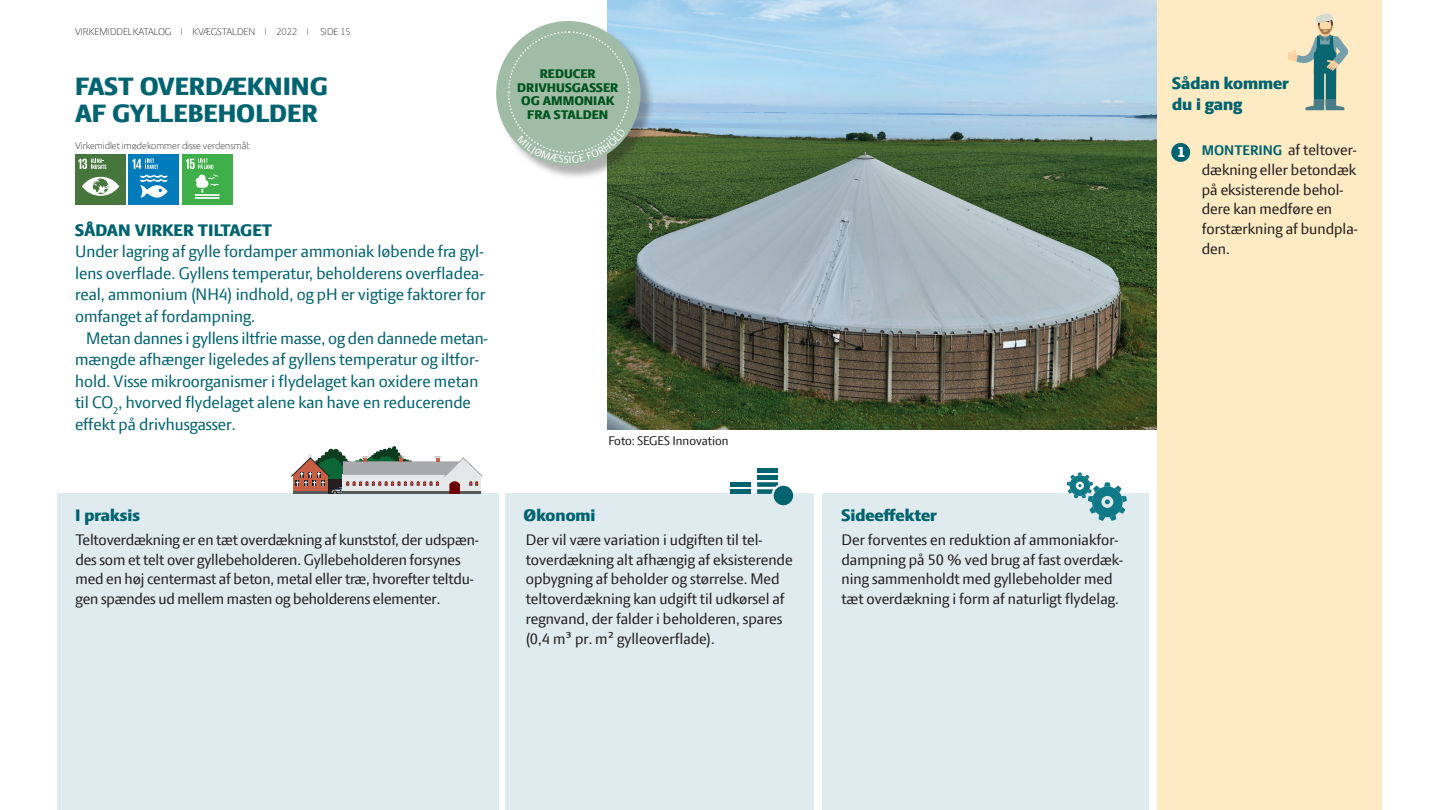
<style>
.page{position:relative;width:1440px;height:810px;background:#fff}
.page>*{position:absolute;margin:0;border:0;box-sizing:border-box;transform-origin:0 0}
.t1{font:800 27px/27px "LF Press Sans";color:#006370}
.t2{font:18px/21.6px "LF Press Sans";color:#006370;text-align:justify}
.t3{font:800 18px/21.6px "LF Press Sans";color:#006370}
.t4{font:16.5px/19.8px "LF Press Sans";color:#231f20}
.t5{font:800 15.75px "LF Press Sans";color:#fff}
.t6{font:800 13.5px "LF Press Sans";color:#00541f}
.t7{font:13.5px "LF Press Sans";color:#231f20}
.t8{font:300 10.5px "LF Press Sans";color:#231f20}
.s1{font-weight:700;font-size:15px;color:#006370}
</style>
<div class="page">
<img style="left:608px;top:0;width:550px;height:429px">
<div style="left:1158px;top:0;width:224px;height:810px;background:#feeac3"></div>
<div style="left:822px;top:494px;width:327px;height:316px;background:#dfebee"></div>
<div style="left:506px;top:494px;width:308px;height:316px;background:#dfebee"></div>
<div style="left:57px;top:494px;width:441px;height:316px;background:#dfebee"></div>
<svg style="left:291px;top:446px;width:192px;height:48px"></svg>
<div style="left:730px;top:489px;width:21px;height:5px;background:#006370"></div>
<div style="left:730px;top:482px;width:21px;height:5px;background:#006370"></div>
<div style="left:757px;top:475px;width:21px;height:5px;background:#006370"></div>
<div style="left:757px;top:468px;width:21px;height:5px;background:#006370"></div>
<div style="left:774px;top:486px;width:19px;height:19px;background:#006370;border-radius:50%"></div>
<svg style="left:757px;top:482px;width:21px;height:12px"></svg>
<svg style="left:1067px;top:473px;width:60px;height:48px"></svg>
<svg style="left:1288px;top:14px;width:61px;height:96px"></svg>
<div style="left:1171px;top:143px;width:19px;height:19px;background:#006370;border-radius:50%"></div>
<div style="left:498px;top:22px;width:157px;height:158px;background:#231f20;opacity:.35"></div>
<div style="left:496px;top:21px;width:145px;height:144px;background:#a1bca6;border-radius:50%"></div>
<div style="left:75px;top:155px;width:50px;height:50px;background:#46763b"></div>
<svg style="left:82px;top:177px;width:37px;height:19px"></svg>
<svg style="left:78px;top:159px;width:28px;height:10px"></svg>
<div style="left:129px;top:155px;width:50px;height:50px;background:#007cbb"></div>
<svg style="left:140px;top:175px;width:28px;height:23px"></svg>
<svg style="left:132px;top:159px;width:26px;height:10px"></svg>
<div style="left:182px;top:155px;width:51px;height:50px;background:#3eaf49"></div>
<hr style="left:195px;top:194px;width:25px;height:2px;background:#fff">
<hr style="left:195px;top:197px;width:25px;height:2px;background:#fff">
<svg style="left:196px;top:175px;width:23px;height:18px"></svg>
<svg style="left:186px;top:159px;width:27px;height:10px"></svg>
<svg style="left:507px;top:30px;width:124px;height:133px"></svg>
<p class="t8" style="left:75px;top:25px;width:277px">VIRKEMIDDELKATALOG I KVÆGSTALDEN I 2022 I SIDE 15</p>
<p class="t1" style="left:75px;top:73px;width:254px">FAST OVERDÆKNING<br>AF GYLLEBEHOLDER</p>
<p class="t8" style="left:75px;top:140px;width:176px">Virkemidlet imødekommer disse verdensmål:</p>
<p class="t3" style="left:75px;top:219px;width:199px">SÅDAN VIRKER TILTAGET</p>
<p class="t2" style="left:75px;top:240px;width:412px">Under lagring af gylle fordamper ammoniak løbende fra gyl&shy;lens overflade. Gyllens temperatur, beholderens overfladea&shy;real, ammonium (NH4) indhold, og pH er vigtige faktorer for omfanget af fordampning.</p>
<p class="t2" style="left:75px;top:327px;width:414px;text-align:left;text-indent:11px">Metan dannes i gyllens iltfrie masse, og den dannede metan&shy;mængde afhænger ligeledes af gyllens temperatur og iltfor&shy;hold. Visse mikroorganismer i flydelaget kan oxidere metan til CO<sub>2</sub>, hvorved flydelaget alene kan have en reducerende effekt på drivhusgasser.</p>
<p class="t3" style="left:75px;top:504px;width:66px">I praksis</p>
<p class="t4" style="left:76px;top:529px;width:405px">Teltoverdækning er en tæt overdækning af kunststof, der udspæn&shy;des som et telt over gyllebeholderen. Gyllebeholderen forsynes med en høj centermast af beton, metal eller træ, hvorefter teltdu&shy;gen spændes ud mellem masten og beholderens elementer.</p>
<p class="t6" style="left:540px;top:66px;width:57px">REDUCER</p>
<p class="t6" style="left:517px;top:80px;width:102px">DRIVHUSGASSER</p>
<p class="t6" style="left:521px;top:93px;width:95px">OG AMMONIAK</p>
<p class="t6" style="left:527px;top:107px;width:83px">FRA STALDEN</p>
<p class="t7" style="left:608px;top:433px;width:122px">Foto: SEGES Innovation</p>
<p class="t3" style="left:524px;top:504px;width:73px">Økonomi</p>
<p class="t4" style="left:526px;top:529px;width:268px">Der vil være variation i udgiften til tel&shy;toverdækning alt afhængig af eksisterende opbygning af beholder og størrelse. Med teltoverdækning kan udgift til udkørsel af regnvand, der falder i beholderen, spares (0,4 m3 pr. m2 gylleoverflade).</p>
<p class="t3" style="left:841px;top:504px;width:97px">Sideeffekter</p>
<p class="t4" style="left:841px;top:529px;width:283px">Der forventes en reduktion af ammoniakfor&shy;dampning på 50 % ved brug af fast overdæk&shy;ning sammenholdt med gyllebeholder med tæt overdækning i form af naturligt flydelag.</p>
<p class="t3" style="left:1172px;top:72px;width:118px">Sådan kommer du i gang</p>
<p class="t5" style="left:1177px;top:143px;width:9px">1</p>
<p class="t4" style="left:1202px;top:139px;width:157px"><span class="s1">MONTERING</span> af teltover&shy;dækning eller betondæk på eksisterende behol&shy;dere kan medføre en forstærkning af bundpla&shy;den.</p>
</div>
